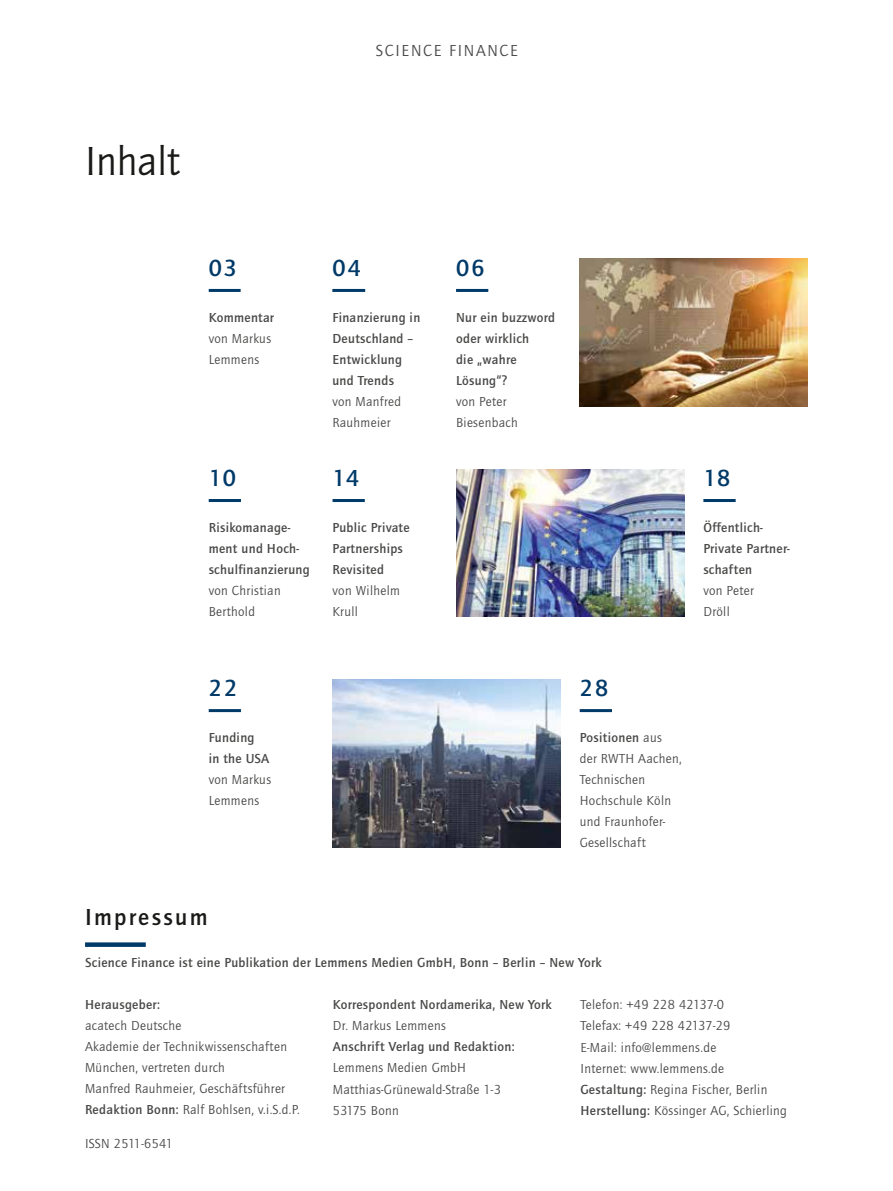
<style>
.page{position:relative;width:893px;height:1191px;background:#fff}
.page>*{position:absolute;margin:0;border:0;box-sizing:border-box;transform-origin:0 0}
.t1{font:42px "Quay Sans ITC Std";color:#1a1a18}
.t2{font:500 24px "Quay Sans ITC Std";letter-spacing:.085em;color:#003a68}
.t3{font:500 24px "Quay Sans ITC Std";letter-spacing:.1em;color:#1a1a18}
.t4{font:16.5px "Quay Sans ITC Std";letter-spacing:.1em;color:#494948}
.t5{font:13.5px/21px "Quay Sans ITC Std";letter-spacing:.025em;color:#494948}
.t6{font:500 13.5px/21px "Quay Sans ITC Std";letter-spacing:.025em;color:#494948}
.s1{font-weight:500}
</style>
<div class="page">
<hr style="left:209px;top:289px;width:32px;height:3px;background:#003a68">
<hr style="left:209px;top:499px;width:32px;height:3px;background:#003a68">
<hr style="left:209px;top:709px;width:32px;height:3px;background:#003a68">
<hr style="left:580px;top:709px;width:32px;height:3px;background:#003a68">
<hr style="left:333px;top:499px;width:32px;height:3px;background:#003a68">
<hr style="left:703px;top:499px;width:33px;height:3px;background:#003a68">
<hr style="left:332px;top:289px;width:33px;height:3px;background:#003a68">
<hr style="left:456px;top:289px;width:32px;height:3px;background:#003a68">
<img style="left:580px;top:259px;width:228px;height:147px">
<img style="left:456px;top:469px;width:228px;height:147px">
<img style="left:333px;top:679px;width:228px;height:168px">
<div style="left:85px;top:942px;width:61px;height:5px;background:#003a68"></div>
<p class="t4" style="left:376px;top:41px;width:144px">SCIENCE FINANCE</p>
<h1 class="t1" style="left:85px;top:136px;width:96px">Inhalt</h1>
<h2 class="t2" style="left:209px;top:254px;width:29px">03</h2>
<p class="t6" style="left:209px;top:307px;width:67px">Kommentar</p>
<p class="t5" style="left:209px;top:328px;width:64px">von Markus<br>Lemmens</p>
<h2 class="t2" style="left:332px;top:254px;width:30px">04</h2>
<p class="t6" style="left:332px;top:307px;width:89px">Finanzierung in<br>Deutschland –<br>Entwicklung und Trends</p>
<p class="t5" style="left:332px;top:391px;width:70px">von Manfred<br>Rauhmeier</p>
<h2 class="t2" style="left:456px;top:254px;width:30px">06</h2>
<p class="t6" style="left:456px;top:307px;width:101px">Nur ein buzzword oder wirklich<br>die „wahre<br>Lösung“?</p>
<p class="t5" style="left:456px;top:391px;width:63px">von Peter<br>Biesenbach</p>
<h2 class="t2" style="left:209px;top:464px;width:29px">10</h2>
<h2 class="t2" style="left:333px;top:464px;width:28px">14</h2>
<h2 class="t2" style="left:703px;top:464px;width:29px">18</h2>
<p class="t6" style="left:209px;top:517px;width:103px">Risikomanage&shy;ment und Hoch&shy;schulfinanzierung</p>
<p class="t5" style="left:209px;top:580px;width:73px">von Christian<br>Berthold</p>
<p class="t6" style="left:333px;top:517px;width:79px">Public Private<br>Partnerships<br>Revisited</p>
<p class="t5" style="left:333px;top:580px;width:69px">von Wilhelm<br>Krull</p>
<p class="t6" style="left:703px;top:517px;width:88px">Öffentlich-<br>Private Partner&shy;schaften</p>
<p class="t5" style="left:703px;top:580px;width:52px">von Peter<br>Dröll</p>
<h2 class="t2" style="left:209px;top:674px;width:30px">22</h2>
<h2 class="t2" style="left:580px;top:674px;width:30px">28</h2>
<p class="t6" style="left:209px;top:727px;width:62px">Funding<br>in the USA</p>
<p class="t5" style="left:209px;top:769px;width:64px">von Markus<br>Lemmens</p>
<p class="t5" style="left:580px;top:727px;width:104px"><span class="s1">Positionen</span> aus der RWTH Aachen,<br>Technischen<br>Hochschule Köln und Fraunhofer-<br>Gesellschaft</p>
<h2 class="t3" style="left:85px;top:903px;width:124px">Impressum</h2>
<p class="t6" style="left:85px;top:952px;width:518px">Science Finance ist eine Publikation der Lemmens Medien GmbH, Bonn – Berlin – New York</p>
<p class="t6" style="left:85px;top:994px;width:76px">Herausgeber:</p>
<p class="t5" style="left:85px;top:1015px;width:216px">acatech Deutsche<br>Akademie der Technikwissenschaften<br>München, vertreten durch<br>Manfred Rauhmeier, Geschäftsführer<br><span class="s1">Redaktion Bonn:</span> Ralf Bohlsen, v.i.S.d.P.</p>
<p class="t5" style="left:580px;top:994px;width:208px">Telefon: +49 228 42137-0<br>Telefax: +49 228 42137-29<br>E-Mail: info@lemmens.de<br>Internet: www.lemmens.de<br><span class="s1">Gestaltung:</span> Regina Fischer, Berlin<br><span class="s1">Herstellung:</span> Kössinger AG, Schierling</p>
<p class="t6" style="left:333px;top:994px;width:221px">Korrespondent Nordamerika, New York</p>
<p class="t5" style="left:333px;top:1015px;width:115px">Dr. Markus Lemmens</p>
<p class="t6" style="left:333px;top:1036px;width:183px">Anschrift Verlag und Redaktion:</p>
<p class="t5" style="left:333px;top:1057px;width:170px">Lemmens Medien GmbH<br>Matthias-Grünewald-Straße 1-3<br>53175 Bonn</p>
<p class="t5" style="left:85px;top:1132px;width:89px">ISSN 2511-6541</p>
</div>
